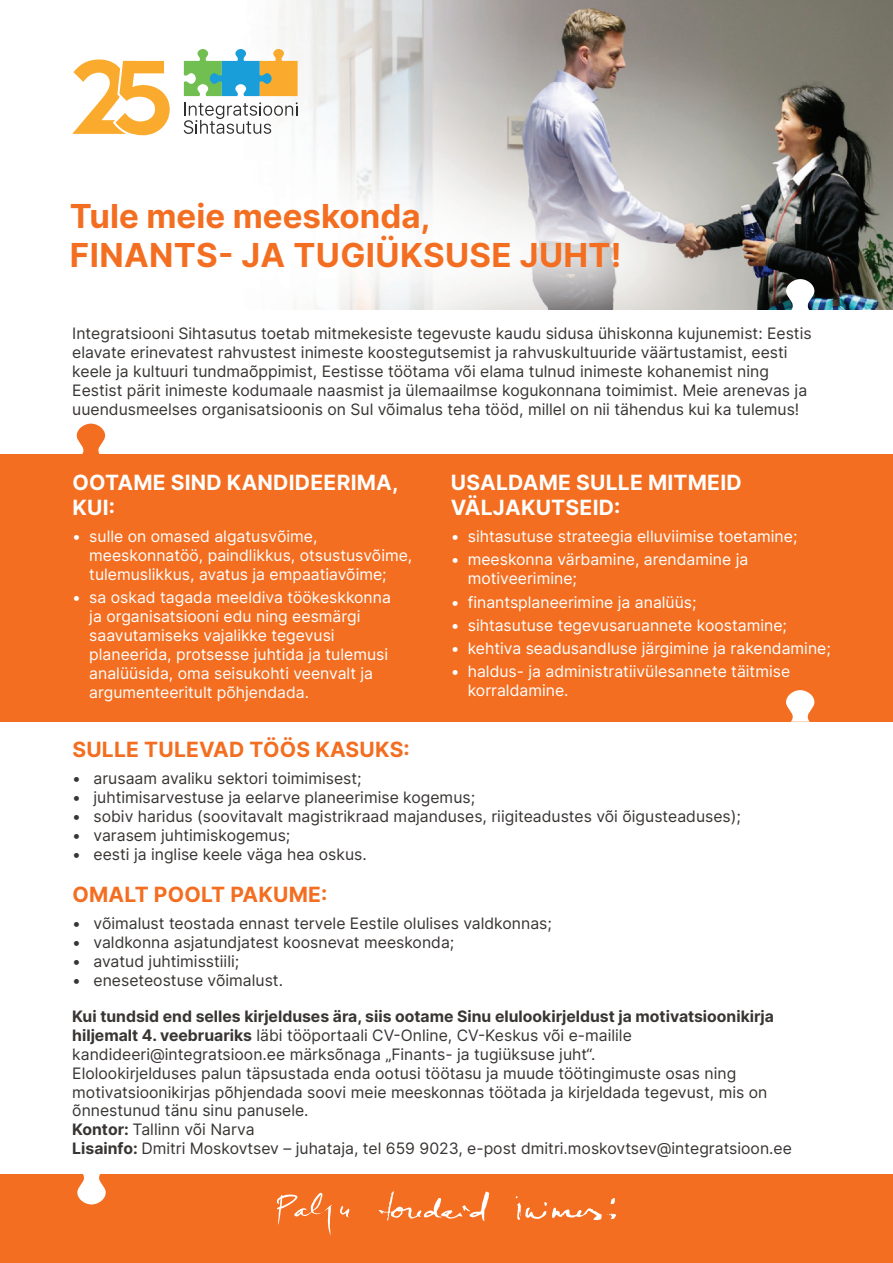
<style>
.page{position:relative;width:893px;height:1263px;background:#fff}
.page>*{position:absolute;margin:0;border:0;box-sizing:border-box;transform-origin:0 0}
.t1{font:700 33px/39.8px "Inter";letter-spacing:.01em;color:#f36e21}
.t2{font:700 21px/25.2px "Inter";letter-spacing:.01em;color:#fff}
.t3{font:700 21px "Inter";letter-spacing:.01em;color:#f36e21}
.t4{font:15.75px/18.9px "Inter";color:#383533}
.t5{font:15.75px/18.9px "Inter";color:#fff}
.s1{font-weight:700}
</style>
<div class="page">
<img style="left:183px;top:0;width:710px;height:102px">
<img style="left:740px;top:102px;width:153px;height:207px">
<svg style="left:786px;top:279px;width:28px;height:31px"></svg>
<div style="left:0;top:1174px;width:893px;height:89px;background:#f36e21"></div>
<svg style="left:77px;top:1174px;width:29px;height:30px"></svg>
<svg style="left:340px;top:1206px;width:10px;height:11px"></svg>
<svg style="left:516px;top:1196px;width:100px;height:24px"></svg>
<svg style="left:277px;top:1193px;width:55px;height:42px"></svg>
<svg style="left:379px;top:1191px;width:110px;height:30px"></svg>
<img style="left:183px;top:82px;width:557px;height:227px">
<div style="left:0;top:454px;width:893px;height:267px;background:#f36e21"></div>
<svg style="left:77px;top:424px;width:28px;height:30px"></svg>
<svg style="left:786px;top:690px;width:28px;height:32px"></svg>
<svg style="left:72px;top:60px;width:98px;height:75px"></svg>
<svg style="left:184px;top:49px;width:114px;height:47px"></svg>
<svg style="left:184px;top:102px;width:114px;height:32px"></svg>
<h1 class="t1" style="left:70px;top:195px;width:553px">Tule meie meeskonda,<br>FINANTS- JA TUGIÜKSUSE JUHT!</h1>
<p class="t4" style="left:72px;top:324px;width:741px">Integratsiooni Sihtasutus toetab mitmekesiste tegevuste kaudu sidusa ühiskonna kujunemist: Eestis elavate erinevatest rahvustest inimeste koostegutsemist ja rahvuskultuuride väärtustamist, eesti keele ja kultuuri tundmaõppimist, Eestisse töötama või elama tulnud inimeste kohanemist ning Eestist pärit inimeste kodumaale naasmist ja ülemaailmse kogukonnana toimimist. Meie arenevas ja uuendusmeelses organisatsioonis on Sul võimalus teha tööd, millel on nii tähendus kui ka tulemus!</p>
<h2 class="t2" style="left:72px;top:469px;width:328px">OOTAME SIND KANDIDEERIMA,<br>KUI:</h2>
<p class="t5" style="left:89px;top:527px;width:325px;text-indent:-17px">• sulle on omased algatusvõime, meeskonnatöö, paindlikkus, otsustusvõime, tulemuslikkus, avatus ja empaatiavõime;</p>
<p class="t5" style="left:89px;top:588px;width:303px;text-indent:-17px">• sa oskad tagada meeldiva töökeskkonna ja organisatsiooni edu ning eesmärgi saavutamiseks vajalikke tegevusi planeerida, protsesse juhtida ja tulemusi analüüsida, oma seisukohti veenvalt ja argumenteeritult põhjendada.</p>
<h2 class="t2" style="left:451px;top:469px;width:292px">USALDAME SULLE MITMEID<br>VÄLJAKUTSEID:</h2>
<p class="t5" style="left:451px;top:527px;width:348px">• sihtasutuse strateegia elluviimise toetamine;</p>
<p class="t5" style="left:468px;top:550px;width:282px;text-indent:-17px">• meeskonna värbamine, arendamine ja motiveerimine;</p>
<p class="t5" style="left:451px;top:592px;width:247px">• finantsplaneerimine ja analüüs;</p>
<p class="t5" style="left:451px;top:615px;width:338px">• sihtasutuse tegevusaruannete koostamine;</p>
<p class="t5" style="left:451px;top:638px;width:382px">• kehtiva seadusandluse järgimine ja rakendamine;</p>
<p class="t5" style="left:468px;top:661px;width:324px;text-indent:-17px">• haldus- ja administratiivülesannete täitmise korraldamine.</p>
<h2 class="t3" style="left:72px;top:734px;width:339px">SULLE TULEVAD TÖÖS KASUKS:</h2>
<p class="t4" style="left:72px;top:769px;width:291px">• arusaam avaliku sektori toimimisest;</p>
<p class="t4" style="left:72px;top:788px;width:404px">• juhtimisarvestuse ja eelarve planeerimise kogemus;</p>
<p class="t4" style="left:72px;top:806px;width:670px">• sobiv haridus (soovitavalt magistrikraad majanduses, riigiteadustes või õigusteaduses);</p>
<p class="t4" style="left:72px;top:825px;width:220px">• varasem juhtimiskogemus;</p>
<p class="t4" style="left:72px;top:844px;width:296px">• eesti ja inglise keele väga hea oskus.</p>
<h2 class="t3" style="left:72px;top:879px;width:256px">OMALT POOLT PAKUME:</h2>
<p class="t4" style="left:72px;top:913px;width:481px">• võimalust teostada ennast tervele Eestile olulises valdkonnas;</p>
<p class="t4" style="left:72px;top:932px;width:383px">• valdkonna asjatundjatest koosnevat meeskonda;</p>
<p class="t4" style="left:72px;top:951px;width:168px">• avatud juhtimisstiili;</p>
<p class="t4" style="left:72px;top:970px;width:212px">• eneseteostuse võimalust.</p>
<p class="t4" style="left:72px;top:1006px;width:721px"><span class="s1">Kui tundsid end selles kirjelduses ära, siis ootame Sinu elulookirjeldust ja motivatsioonikirja hiljemalt 4. veebruariks</span> läbi tööportaali CV-Online, CV-Keskus või e-mailile kandideeri@integratsioon.ee märksõnaga „Finants- ja tugiüksuse juht“.<br>Elolookirjelduses palun täpsustada enda ootusi töötasu ja muude töötingimuste osas ning motivatsioonikirjas põhjendada soovi meie meeskonnas töötada ja kirjeldada tegevust, mis on õnnestunud tänu sinu panusele.<br><span class="s1">Kontor:</span> Tallinn või Narva<br><span class="s1">Lisainfo:</span> Dmitri Moskovtsev – juhataja, tel 659 9023, e-post dmitri.moskovtsev@integratsioon.ee</p>
</div>
